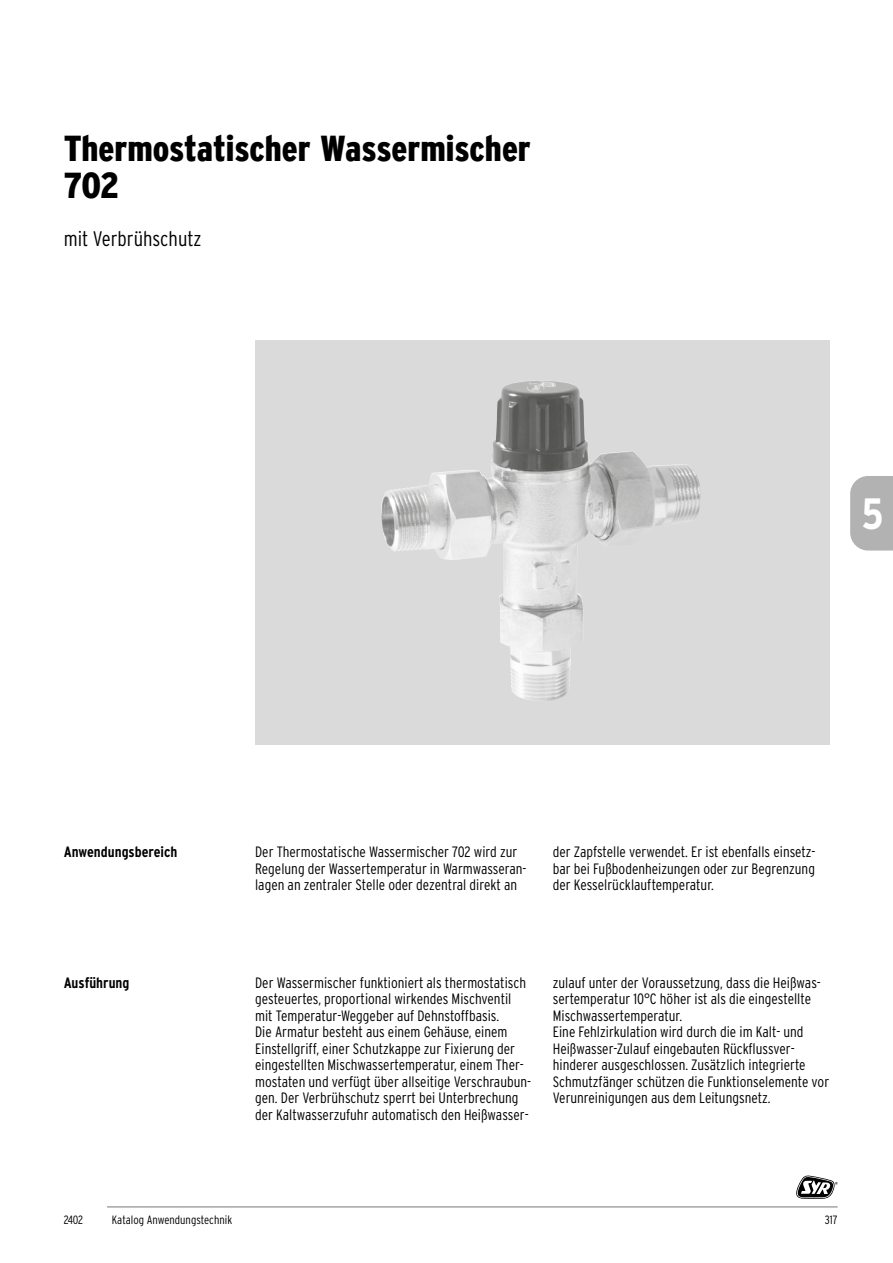
<style>
.page{position:relative;width:893px;height:1263px;background:#fff}
.page>*{position:absolute;margin:0;border:0;box-sizing:border-box;transform-origin:0 0}
.t1{font:700 condensed 43.8px "Interstate";color:#fff}
.t2{font:900 condensed 36px/37.5px "Interstate";color:#000}
.t3{font:300 condensed 21px "Interstate";color:#000}
.t4{font:300 condensed 15px/16.5px "Interstate";color:#000}
.t5{font:700 condensed 15px "Interstate";color:#000}
.t6{font:300 condensed 12px "Interstate";color:#000}
</style>
<div class="page">
<div style="left:255px;top:340px;width:574px;height:404px;background:#dadada"></div>
<img style="left:480px;top:381px;width:63px;height:98px">
<svg style="left:796px;top:1175px;width:42px;height:24px"></svg>
<hr style="left:107px;top:1206px;width:731px;height:1px;background:#000">
<div style="left:850px;top:476px;width:43px;height:74px;background:#b3b2b2"></div>
<h2 class="t2" style="left:64px;top:129px;width:469px">Thermostatischer Wassermischer<br>702</h2>
<h3 class="t3" style="left:64px;top:226px;width:139px">mit Verbrühschutz</h3>
<h1 class="t1" style="left:862px;top:487px;width:23px">5</h1>
<p class="t5" style="left:64px;top:843px;width:115px">Anwendungsbereich</p>
<p class="t5" style="left:64px;top:973px;width:67px">Ausführung</p>
<p class="t4" style="left:255px;top:843px;width:273px">Der Thermostatische Wassermischer 702 wird zur<br>Regelung der Wassertemperatur in Warmwasseran&shy;lagen an zentraler Stelle oder dezentral direkt an</p>
<p class="t4" style="left:553px;top:843px;width:264px;text-align:justify">der Zapfstelle verwendet. Er ist ebenfalls einsetz&shy;bar bei Fußbodenheizungen oder zur Begrenzung der Kesselrücklauftemperatur.</p>
<p class="t4" style="left:255px;top:974px;width:277px">Der Wassermischer funktioniert als thermostatisch gesteuertes, proportional wirkendes Mischventil mit Temperatur-Weggeber auf Dehnstoffbasis.<br>Die Armatur besteht aus einem Gehäuse, einem Einstellgriff, einer Schutzkappe zur Fixierung der eingestellten Mischwassertemperatur, einem Ther&shy;mostaten und verfügt über allseitige Verschraubun&shy;gen. Der Verbrühschutz sperrt bei Unterbrechung der Kaltwasserzufuhr automatisch den Heißwasser-</p>
<p class="t4" style="left:553px;top:974px;width:278px">zulauf unter der Voraussetzung, dass die Heißwas&shy;sertemperatur 10°C höher ist als die eingestellte Mischwassertemperatur.<br>Eine Fehlzirkulation wird durch die im Kalt- und Heißwasser-Zulauf eingebauten Rückflussver&shy;hinderer ausgeschlossen. Zusätzlich integrierte Schmutzfänger schützen die Funktionselemente vor Verunreinigungen aus dem Leitungsnetz.</p>
<p class="t6" style="left:64px;top:1212px;width:21px">2402</p>
<p class="t6" style="left:112px;top:1212px;width:122px">Katalog Anwendungstechnik</p>
<p class="t6" style="left:825px;top:1212px;width:14px">317</p>
</div>
